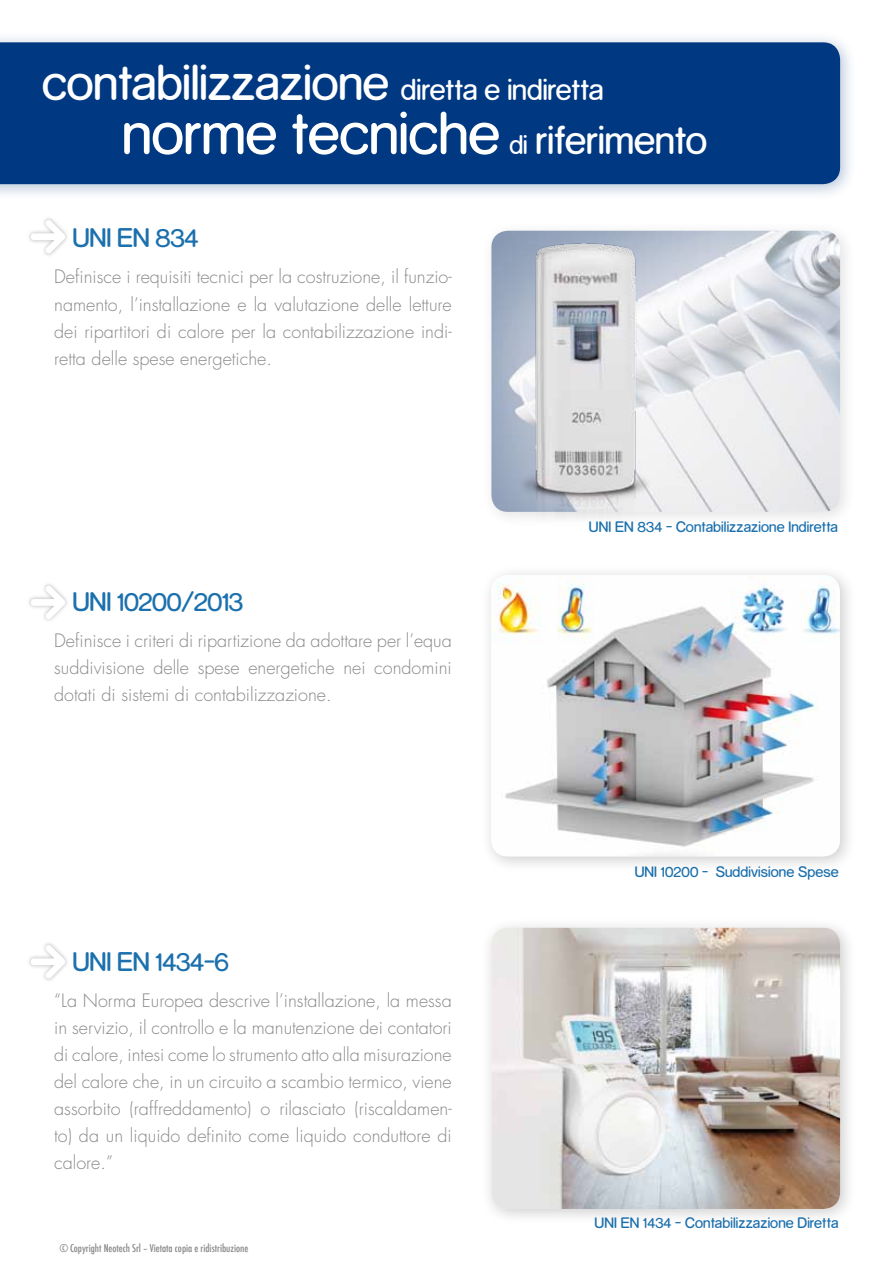
<style>
.page{position:relative;width:893px;height:1263px;background:#fff}
.page>*{position:absolute;margin:0;border:0;box-sizing:border-box;transform-origin:0 0}
.t1{font:54px "Rocko FLF";color:#fff}
.t2{font:45px "Rocko FLF";color:#fff}
.t3{font:36px "Rocko FLF";color:#fff}
.t4{font:24px "Rocko FLF";letter-spacing:-.01em;color:#1b70ad}
.t5{font:300 18px/27px "Futura";color:#87888a;text-align:justify}
.t6{font:13.5px "Rocko FLF";letter-spacing:.01em;color:#1b70ad}
.t7{font:500 condensed 10.5px "Futura";color:#87888a}
.s1{font-size:27px}
.s2{font-size:24.15px}
</style>
<div class="page">
<div style="left:0;top:31px;width:857px;height:170px;background:#003882;opacity:.3"></div>
<div style="left:0;top:42px;width:840px;height:142px;background:#003882"></div>
<div style="left:480px;top:916px;width:377px;height:310px;background:#000;opacity:.2"></div>
<img style="left:491px;top:928px;width:349px;height:281px">
<div style="left:26px;top:216px;width:44px;height:42px;background:#000;opacity:.3"></div>
<svg style="left:31px;top:220px;width:34px;height:33px"></svg>
<div style="left:26px;top:582px;width:44px;height:42px;background:#000;opacity:.3"></div>
<svg style="left:31px;top:586px;width:34px;height:33px"></svg>
<div style="left:26px;top:941px;width:44px;height:42px;background:#000;opacity:.3"></div>
<svg style="left:31px;top:945px;width:34px;height:33px"></svg>
<div style="left:480px;top:219px;width:377px;height:310px;background:#000;opacity:.2"></div>
<img style="left:491px;top:231px;width:349px;height:281px">
<img style="left:520px;top:235px;width:132px;height:294px">
<div style="left:480px;top:564px;width:377px;height:309px;background:#000;opacity:.2"></div>
<img style="left:491px;top:575px;width:349px;height:281px">
<h2 class="t2" style="left:42px;top:55px;width:563px">contabilizzazione <span class="s1">diretta e indiretta</span></h2>
<h1 class="t1" style="left:122px;top:100px;width:379px">norme tecniche</h1>
<h3 class="t3" style="left:509px;top:118px;width:199px"><span class="s2">di</span> riferimento</h3>
<h3 class="t4" style="left:72px;top:223px;width:128px">UNI EN 834</h3>
<p class="t5" style="left:54px;top:264px;width:399px">Definisce i requisiti tecnici per la costruzione, il funzio&shy;namento, l’installazione e la valutazione delle letture dei ripartitori di calore per la contabilizzazione indi&shy;retta delle spese energetiche.</p>
<h3 class="t4" style="left:72px;top:586px;width:172px">UNI 10200/2013</h3>
<p class="t5" style="left:54px;top:627px;width:399px">Definisce i criteri di ripartizione da adottare per l’equa suddivisione delle spese energetiche nei condomini dotati di sistemi di contabilizzazione.</p>
<h3 class="t4" style="left:72px;top:946px;width:158px">UNI EN 1434-6</h3>
<p class="t5" style="left:54px;top:987px;width:399px">“La Norma Europea descrive l’installazione, la messa in servizio, il controllo e la manutenzione dei contatori di calore, intesi come lo strumento atto alla misurazione del calore che, in un circuito a scambio termico, viene assorbito (raffreddamento) o rilasciato (riscaldamen&shy;to) da un liquido definito come liquido conduttore di calore.”</p>
<p class="t7" style="left:60px;top:1241px;width:190px">© Copyright Neotech Srl – Vietata copia e ridistribuzione</p>
<p class="t6" style="left:589px;top:519px;width:250px">UNI EN 834 - Contabilizzazione Indiretta</p>
<p class="t6" style="left:635px;top:863px;width:206px">UNI 10200 - Suddivisione Spese</p>
<p class="t6" style="left:595px;top:1214px;width:245px">UNI EN 1434 - Contabilizzazione Diretta</p>
</div>
